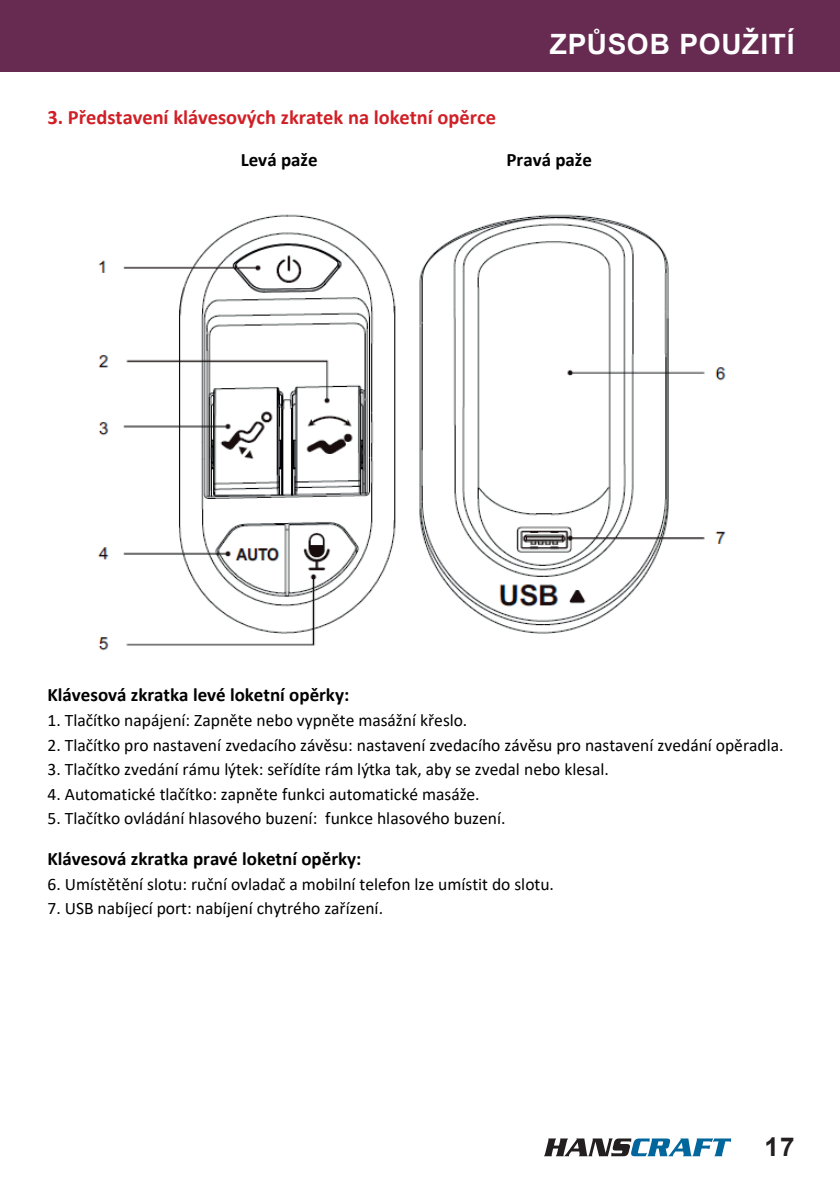
<style>
.page{position:relative;width:840px;height:1191px;background:#fff}
.page>*{position:absolute;margin:0;border:0;box-sizing:border-box;transform-origin:0 0}
.t1{font:700 28px "Arial";letter-spacing:.025em;color:#fff}
.t2{font:700 26px "Arial";color:#231f20}
.t3{font:700 20.4px "Calibri";color:#d01f26}
.t4{font:700 19px "Calibri";color:#000001}
.t5{font:17.6px "Calibri";color:#000001}
</style>
<div class="page">
<img style="left:97px;top:214px;width:629px;height:437px">
<svg style="left:544px;top:1138px;width:186px;height:18px"></svg>
<div style="left:0;top:0;width:839px;height:72px;background:#672a51"></div>
<h1 class="t1" style="left:549px;top:26px;width:246px">ZPŮSOB POUŽITÍ</h1>
<p class="t3" style="left:48px;top:107px;width:449px">3. Představení klávesových zkratek na loketní opěrce</p>
<p class="t4" style="left:241px;top:150px;width:78px">Levá paže</p>
<p class="t4" style="left:506px;top:150px;width:87px">Pravá paže</p>
<p class="t4" style="left:48px;top:685px;width:303px">Klávesová zkratka levé loketní opěrky:</p>
<p class="t5" style="left:48px;top:711px;width:421px">1. Tlačítko napájení: Zapněte nebo vypněte masážní křeslo.</p>
<p class="t5" style="left:48px;top:736px;width:737px">2. Tlačítko pro nastavení zvedacího závěsu: nastavení zvedacího závěsu pro nastavení zvedání opěradla.</p>
<p class="t5" style="left:48px;top:760px;width:562px">3. Tlačítko zvedání rámu lýtek: seřídíte rám lýtka tak, aby se zvedal nebo klesal.</p>
<p class="t5" style="left:48px;top:785px;width:433px">4. Automatické tlačítko: zapněte funkci automatické masáže.</p>
<p class="t5" style="left:48px;top:809px;width:459px">5. Tlačítko ovládání hlasového buzení: funkce hlasového buzení.</p>
<p class="t4" style="left:48px;top:848px;width:315px">Klávesová zkratka pravé loketní opěrky:</p>
<p class="t5" style="left:48px;top:875px;width:507px">6. Umístětění slotu: ruční ovladač a mobilní telefon lze umístit do slotu.</p>
<p class="t5" style="left:48px;top:899px;width:337px">7. USB nabíjecí port: nabíjení chytrého zařízení.</p>
<h2 class="t2" style="left:763px;top:1130px;width:32px">17</h2>
</div>
